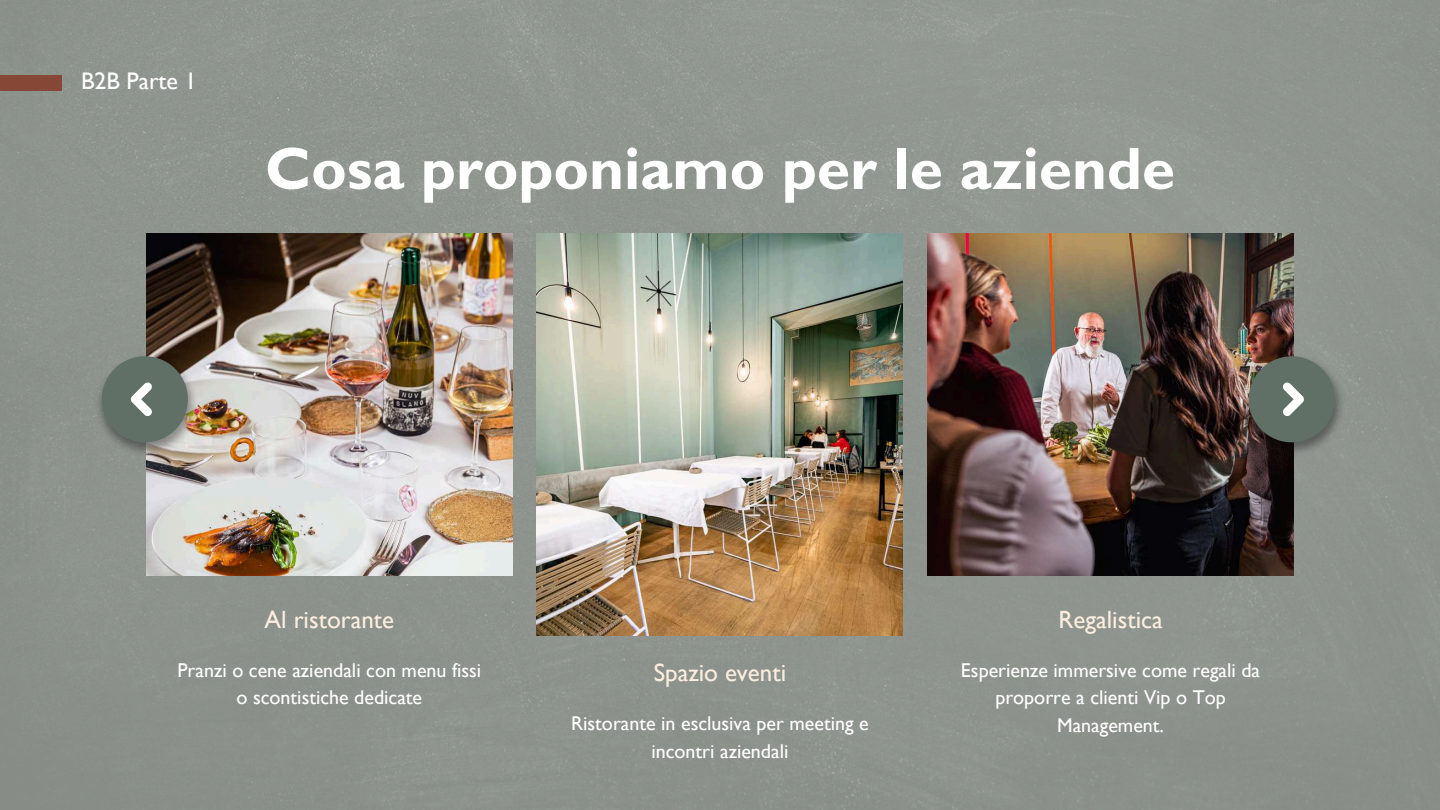
<style>
.page{position:relative;width:1440px;height:810px;background:#8e938e}
.page>*{position:absolute;margin:0;border:0;box-sizing:border-box;transform-origin:0 0}
.t1{font:700 60px "Gill Sans";color:#fff}
.t2{font:25px "Gill Sans";color:#fceedf}
.t3{font:24px "Gill Sans";color:#fff}
.t4{font:20px/27.8px "Gill Sans";color:#fff;text-align:center}
</style>
<div class="page">
<img style="left:147px;top:233px;width:366px;height:343px">
<img style="left:928px;top:233px;width:366px;height:343px">
<img style="left:537px;top:233px;width:366px;height:403px">
<img style="left:1242px;top:353px;width:103px;height:104px">
<img style="left:95px;top:353px;width:103px;height:104px">
<svg style="left:1249px;top:356px;width:86px;height:86px"></svg>
<svg style="left:102px;top:356px;width:86px;height:86px"></svg>
<div style="left:0;top:75px;width:62px;height:15px;background:#874737"></div>
<p class="t3" style="left:81px;top:67px;width:117px">B2B Parte 1</p>
<h1 class="t1" style="left:265px;top:133px;width:912px">Cosa proponiamo per le aziende</h1>
<p class="t2" style="left:265px;top:604px;width:131px">Al ristorante</p>
<p class="t2" style="left:1058px;top:604px;width:106px">Regalistica</p>
<p class="t4" style="left:177px;top:656px;width:305px">Pranzi o cene aziendali con menu fissi o scontistiche dedicate</p>
<p class="t4" style="left:961px;top:656px;width:301px">Esperienze immersive come regali da proporre a clienti Vip o Top<br>Management.</p>
<p class="t2" style="left:654px;top:658px;width:134px">Spazio eventi</p>
<p class="t4" style="left:571px;top:710px;width:299px">Ristorante in esclusiva per meeting e incontri aziendali</p>
</div>
